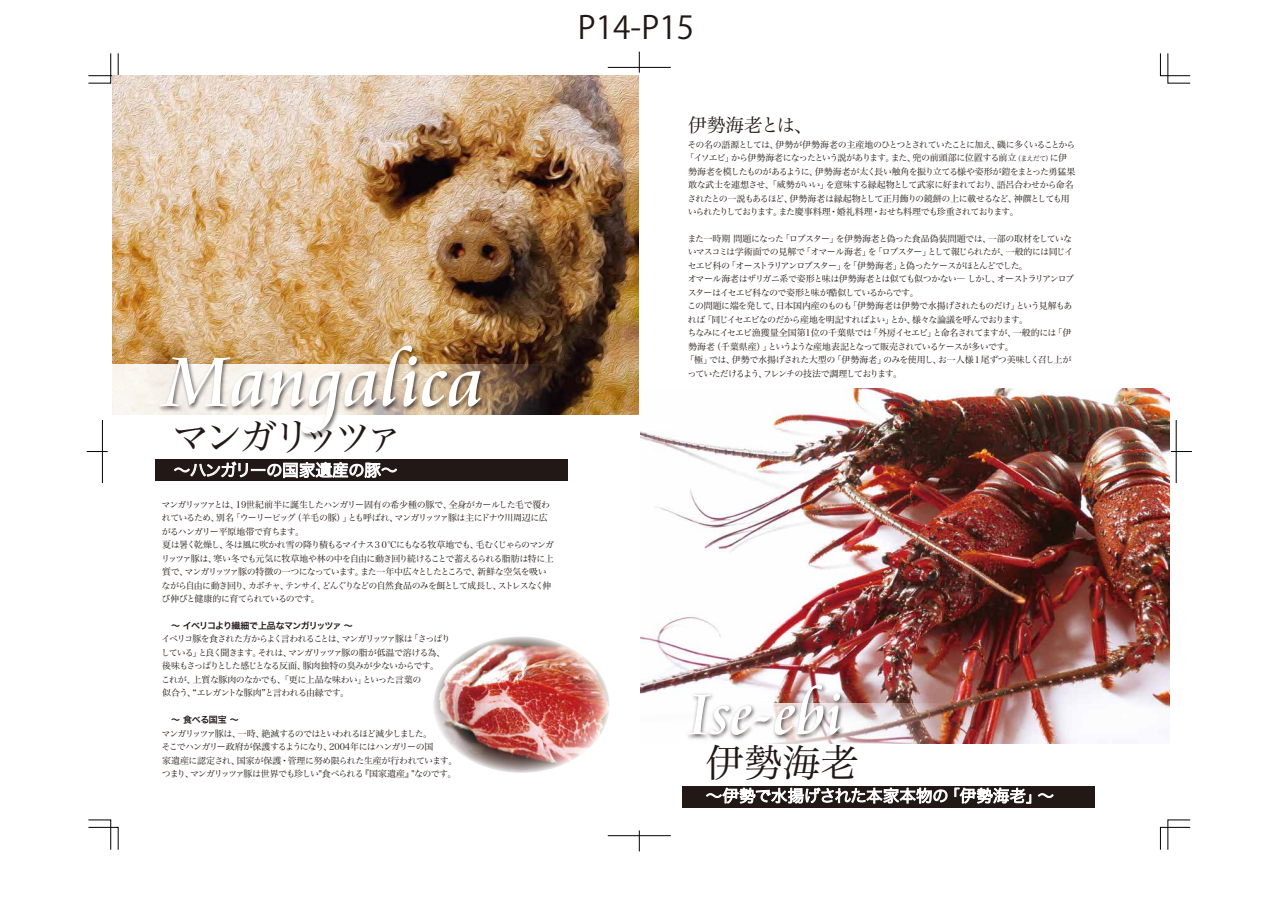
<style>
.page{position:relative;width:1278px;height:903px;background:#fff}
.page>*{position:absolute;margin:0;border:0;box-sizing:border-box;transform-origin:0 0}
.t1{font:77.17px "Cataneo BT";color:#fff}
.t2{font:63.26px "Cataneo BT";color:#fff}
.t3{font:38.32px "Hira Min Pro W3";letter-spacing:-.16em;color:#221815}
.t4{font:38.32px "Hira Min Pro W3";letter-spacing:-.13em;color:#221815}
.t5{font:31.5px "Koz Go Pr 6 N";color:#221815}
.t6{font:18.72px "Hira Min Pro W3";color:#221815}
.t7{font:16.62px "Hira Kaku Pro W3";letter-spacing:-.03em;color:#fff}
.t8{font:9.01px/13.5px "Hira Min Pro W3";letter-spacing:-.08em;color:#221815}
.s1{font-family:"Hira Kaku Pro W6"}
.s2{font-size:7px}
</style>
<div class="page">
<svg style="left:88px;top:820px;width:30px;height:30px"></svg>
<svg style="left:88px;top:53px;width:30px;height:30px"></svg>
<svg style="left:1160px;top:53px;width:30px;height:30px"></svg>
<svg style="left:1160px;top:820px;width:30px;height:30px"></svg>
<svg style="left:87px;top:451px;width:21px;height:1px"></svg>
<hr style="left:102px;top:420px;width:1px;height:63px;background:#000">
<svg style="left:1170px;top:451px;width:21px;height:1px"></svg>
<hr style="left:1175px;top:420px;width:1px;height:63px;background:#000">
<hr style="left:607px;top:67px;width:63px;height:1px;background:#000">
<svg style="left:639px;top:52px;width:1px;height:21px"></svg>
<hr style="left:607px;top:835px;width:63px;height:1px;background:#000">
<svg style="left:639px;top:830px;width:1px;height:21px"></svg>
<div style="left:682px;top:786px;width:412px;height:22px;background:#221815"></div>
<div style="left:155px;top:459px;width:412px;height:22px;background:#221815"></div>
<img style="left:112px;top:76px;width:526px;height:339px">
<svg style="left:112px;top:365px;width:437px;height:50px"></svg>
<img style="left:433px;top:636px;width:176px;height:137px">
<img style="left:640px;top:388px;width:529px;height:355px">
<img style="left:640px;top:703px;width:306px;height:41px">
<img style="left:155px;top:339px;width:337px;height:100px">
<svg style="left:174px;top:461px;width:223px;height:17px"></svg>
<img style="left:684px;top:679px;width:167px;height:65px">
<svg style="left:706px;top:788px;width:241px;height:15px"></svg>
<svg style="left:954px;top:788px;width:77px;height:15px"></svg>
<svg style="left:1038px;top:793px;width:15px;height:5px"></svg>
<p class="t5" style="left:578px;top:9px;width:118px">P14-P15</p>
<p class="t1" style="left:163px;top:333px;width:323px">Mangalica</p>
<p class="t3" style="left:171px;top:404px;width:233px">マンガリッツァ</p>
<p class="t7" style="left:174px;top:455px;width:225px">～ハンガリーの国家遺産の豚～</p>
<p class="t8" style="left:161px;top:497px;width:395px">マンガリッツァとは、19世紀前半に誕生したハンガリー固有の希少種の豚で、全身がカールした毛で覆われているため、別名「ウーリーピッグ（羊毛の豚）」とも呼ばれ、マンガリッツァ豚は主にドナウ川周辺に広がるハンガリー平原地帯で育ちます。<br>夏は暑く乾燥し、冬は風に吹かれ雪の降り積もるマイナス３０℃にもなる牧草地でも、毛むくじゃらのマンガリッツァ豚は、寒い冬でも元気に牧草地や林の中を自由に動き回り続けることで蓄えるられる脂肪は特に上質で、マンガリッツァ豚の特徴の一つになっています。また一年中広々としたところで、新鮮な空気を吸いながら自由に動き回り、カボチャ、テンサイ、どんぐりなどの自然食品のみを餌として成長し、ストレスなく伸び伸びと健康的に育てられているのです。</p>
<p class="t8" style="left:161px;top:618px;width:291px"><span class="s1">　～ イベリコより繊細で上品なマンガリッツァ ～<br></span>イベリコ豚を食された方からよく言われることは、マンガリッツァ豚は「さっぱりしている」と良く聞きます。それは、マンガリッツァ豚の脂が低温で溶ける為、後味もさっぱりとした感じとなる反面、豚肉独特の臭みが少ないからです。<br>これが、上質な豚肉のなかでも、「更に上品な味わい」といった言葉の<br>似合う、“エレガントな豚肉”と言われる由縁です。</p>
<p class="t8" style="left:161px;top:712px;width:297px"><span class="s1">　～ 食べる国宝 ～<br></span>マンガリッツァ豚は、一時、絶滅するのではといわれるほど減少しました。<br>そこでハンガリー政府が保護するようになり、2004年にはハンガリーの国<br>家遺産に認定され、国家が保護・管理に努め限られた生産が行われています。つまり、マンガリッツァ豚は世界でも珍しい"食べられる『国家遺産』"なのです。</p>
<p class="t6" style="left:688px;top:109px;width:126px">伊勢海老とは、</p>
<p class="t8" style="left:685px;top:137px;width:391px">その名の語源としては、伊勢が伊勢海老の主産地のひとつとされていたことに加え、磯に多くいることから「イソエビ」から伊勢海老になったという説があります。また、兜の前頭部に位置する前立<span class="s2">（まえだて）</span>に伊勢海老を模したものがあるように、伊勢海老が太く長い触角を振り立てる様や姿形が鎧をまとった勇猛果敢な武士を連想させ、「威勢がいい」を意味する縁起物として武家に好まれており、語呂合わせから命名されたとの一説もあるほど、伊勢海老は縁起物として正月飾りの鏡餅の上に載せるなど、神饌としても用いられたりしております。また慶事料理・婚礼料理・おせち料理でも珍重されております。</p>
<p class="t8" style="left:685px;top:231px;width:390px">また一時期 問題になった「ロブスター」を伊勢海老と偽った食品偽装問題では、一部の取材をしていないマスコミは学術面での見解で「オマール海老」を「ロブスター」として報じられたが、一般的には同じイセエビ科の「オーストラリアンロブスター」を「伊勢海老」と偽ったケースがほとんどでした。<br>オマール海老はザリガニ系で姿形と味は伊勢海老とは似ても似つかない― しかし、オーストラリアンロブスターはイセエビ科なので姿形と味が酷似しているからです。<br>この問題に端を発して、日本国内産のものも「伊勢海老は伊勢で水揚げされたものだけ」という見解もあれば「同じイセエビなのだから産地を明記すればよい」とか、様々な論議を呼んでおります。<br>ちなみにイセエビ漁獲量全国第1位の千葉県では「外房イセエビ」と命名されてますが、一般的には「伊勢海老（千葉県産）」というような産地表記となって販売されているケースが多いです。<br>「極」では、伊勢で水揚げされた大型の「伊勢海老」のみを使用し、お一人様１尾ずつ美味しく召し上がっていただけるよう、フレンチの技法で調理しております。</p>
<p class="t2" style="left:688px;top:675px;width:157px">Ise-ebi</p>
<p class="t4" style="left:705px;top:730px;width:155px">伊勢海老</p>
<p class="t7" style="left:705px;top:781px;width:350px">～伊勢で水揚げされた本家本物の「伊勢海老」～</p>
</div>
